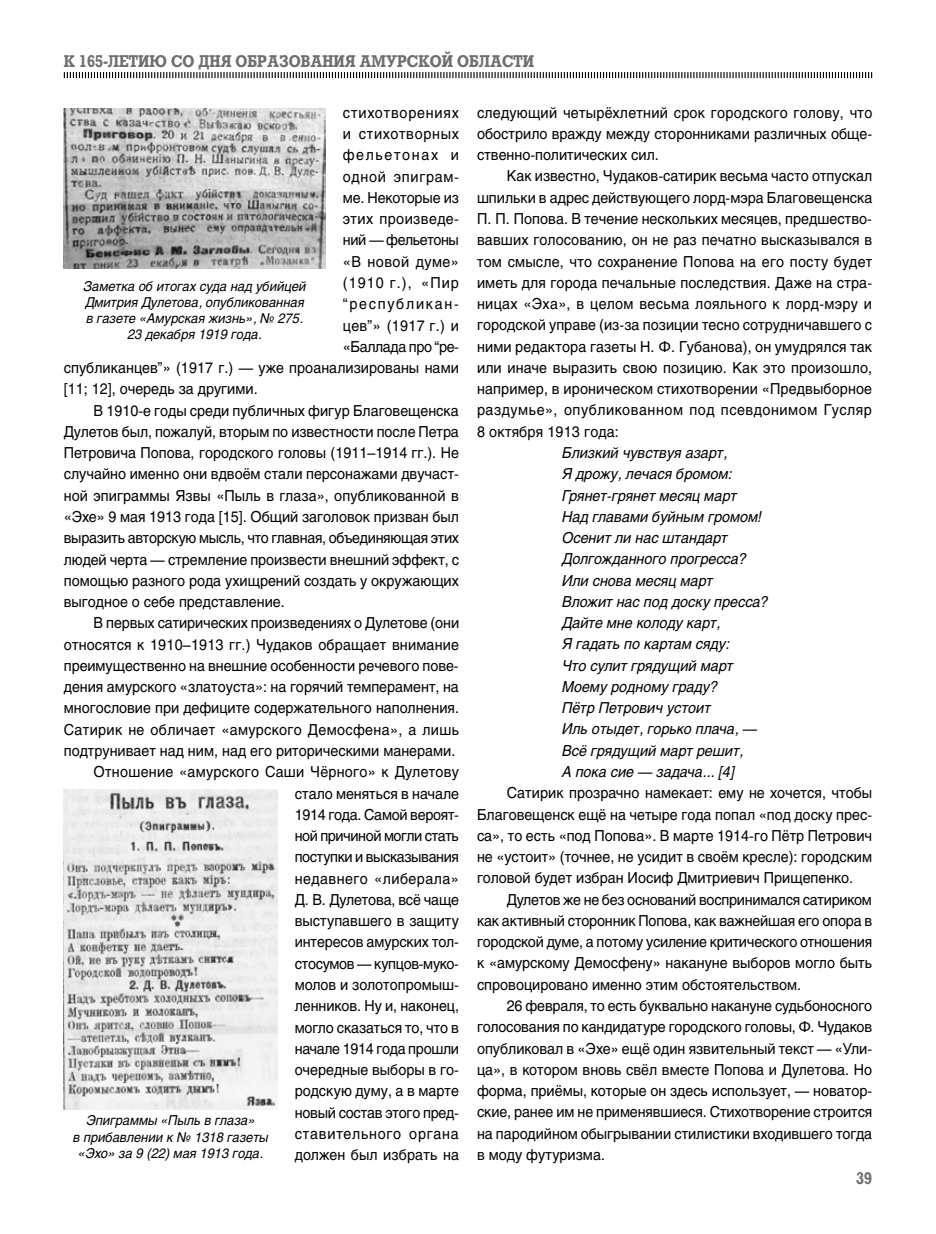
<style>
.page{position:relative;width:936px;height:1234px;background:#fff}
.page>*{position:absolute;margin:0;border:0;box-sizing:border-box;transform-origin:0 0}
.t1{font:700 16.5px "Rodeo C";color:#706f6f;scale:.9 1}
.t2{font:15px/21.3px "Helios C";color:#000;text-align:justify;scale:.95 1}
.t3{font:italic 15px/21.3px "Helios C";color:#000;scale:.95 1}
.t4{font:15px "Helios C";letter-spacing:-.02em;color:#000;scale:.95 1}
.t5{font:15px "Helios C";letter-spacing:-.025em;color:#000;scale:.95 1}
.t6{font:15px "Helios C";letter-spacing:.05em;color:#000;scale:.95 1}
.t7{font:15px "Helios C";letter-spacing:.025em;color:#000;scale:.95 1}
.t8{font:15px "Helios C";letter-spacing:.02em;color:#000;scale:.95 1}
.t9{font:15px "Helios C";letter-spacing:-.03em;color:#000;scale:.95 1}
.t10{font:15px "Helios C";letter-spacing:.03em;color:#000;scale:.95 1}
.t11{font:15px "Helios C";letter-spacing:.055em;color:#000;scale:.95 1}
.t12{font:15px "Helios C";letter-spacing:.12em;color:#000;scale:.95 1}
.t13{font:15px "Helios C";letter-spacing:.035em;color:#000;scale:.95 1}
.t14{font:15px "Helios C";letter-spacing:.115em;color:#000;scale:.95 1}
.t15{font:italic 13.5px/16.2px "Helios C";color:#000;text-align:center;scale:.95 1}
</style>
<div class="page">
<svg style="left:63px;top:72px;width:809px;height:7px"></svg>
<img style="left:64px;top:108px;width:262px;height:160px">
<img style="left:64px;top:789px;width:214px;height:320px">
<p class="t1" style="left:64px;top:51px;width:524px">К 165-ЛЕТИЮ СО ДНЯ ОБРАЗОВАНИЯ АМУРСКОЙ ОБЛАСТИ</p>
<p class="t11" style="left:343px;top:104px;width:124px">стихотворениях</p>
<p class="t6" style="left:343px;top:125px;width:124px">и стихотворных</p>
<p class="t14" style="left:343px;top:146px;width:124px">фельетонах и</p>
<p class="t6" style="left:343px;top:167px;width:124px">одной эпиграм-</p>
<p class="t2" style="left:343px;top:187px;width:124px">ме. Некоторые из</p>
<p class="t10" style="left:343px;top:210px;width:124px">этих произведе-</p>
<p class="t9" style="left:343px;top:231px;width:124px">ний — фельетоны</p>
<p class="t13" style="left:343px;top:252px;width:124px">«В новой думе»</p>
<p class="t2" style="left:343px;top:272px;width:124px">(1910 г.), «Пир</p>
<p class="t12" style="left:343px;top:295px;width:124px">“республикан-</p>
<p class="t2" style="left:343px;top:314px;width:124px">цев”» (1917 г.) и</p>
<p class="t5" style="left:343px;top:337px;width:124px">«Баллада про “ре-</p>
<p class="t2" style="left:64px;top:357px;width:417px">спубликанцев”» (1917 г.) — уже проанализированы нами</p>
<p class="t2" style="left:64px;top:378px;width:205px">[11; 12], очередь за другими.</p>
<p class="t2" style="left:94px;top:399px;width:386px">В 1910-е годы среди публичных фигур Благовещенска</p>
<p class="t2" style="left:64px;top:421px;width:417px">Дулетов был, пожалуй, вторым по известности после Петра</p>
<p class="t2" style="left:64px;top:442px;width:417px">Петровича Попова, городского головы (1911–1914 гг.). Не</p>
<p class="t2" style="left:64px;top:463px;width:417px">случайно именно они вдвоём стали персонажами двучаст-</p>
<p class="t2" style="left:64px;top:484px;width:417px">ной эпиграммы Язвы «Пыль в глаза», опубликованной в</p>
<p class="t2" style="left:64px;top:506px;width:417px">«Эхе» 9 мая 1913 года [15]. Общий заголовок призван был</p>
<p class="t4" style="left:64px;top:529px;width:417px">выразить авторскую мысль, что главная, объединяющая этих</p>
<p class="t2" style="left:64px;top:548px;width:417px">людей черта — стремление произвести внешний эффект, с</p>
<p class="t2" style="left:64px;top:569px;width:417px">помощью разного рода ухищрений создать у окружающих</p>
<p class="t2" style="left:64px;top:591px;width:234px">выгодное о себе представление.</p>
<p class="t2" style="left:94px;top:612px;width:386px">В первых сатирических произведениях о Дулетове (они</p>
<p class="t2" style="left:64px;top:633px;width:417px">относятся к 1910–1913 гг.) Чудаков обращает внимание</p>
<p class="t2" style="left:64px;top:654px;width:417px">преимущественно на внешние особенности речевого пове-</p>
<p class="t2" style="left:64px;top:676px;width:417px">дения амурского «златоуста»: на горячий темперамент, на</p>
<p class="t2" style="left:64px;top:697px;width:417px">многословие при дефиците содержательного наполнения.</p>
<p class="t7" style="left:64px;top:720px;width:417px">Сатирик не обличает «амурского Демосфена», а лишь</p>
<p class="t2" style="left:64px;top:739px;width:413px">подтрунивает над ним, над его риторическими манерами.</p>
<p class="t8" style="left:94px;top:762px;width:386px">Отношение «амурского Саши Чёрного» к Дулетову</p>
<p class="t2" style="left:295px;top:782px;width:174px">стало меняться в начале</p>
<p class="t4" style="left:295px;top:805px;width:174px">1914 года. Самой вероят-</p>
<p class="t9" style="left:295px;top:826px;width:174px">ной причиной могли стать</p>
<p class="t5" style="left:295px;top:847px;width:174px">поступки и высказывания</p>
<p class="t10" style="left:295px;top:869px;width:174px">недавнего «либерала»</p>
<p class="t2" style="left:295px;top:888px;width:174px">Д. В. Дулетова, всё чаще</p>
<p class="t2" style="left:295px;top:909px;width:174px">выступавшего в защиту</p>
<p class="t2" style="left:295px;top:931px;width:174px">интересов амурских тол-</p>
<p class="t5" style="left:295px;top:954px;width:174px">стосумов — купцов-муко-</p>
<p class="t2" style="left:295px;top:973px;width:174px">молов и золотопромыш-</p>
<p class="t2" style="left:295px;top:994px;width:174px">ленников. Ну и, наконец,</p>
<p class="t2" style="left:295px;top:1016px;width:174px">могло сказаться то, что в</p>
<p class="t4" style="left:295px;top:1039px;width:174px">начале 1914 года прошли</p>
<p class="t2" style="left:295px;top:1058px;width:174px">очередные выборы в го-</p>
<p class="t2" style="left:295px;top:1079px;width:174px">родскую думу, а в марте</p>
<p class="t2" style="left:295px;top:1101px;width:174px">новый состав этого пред-</p>
<p class="t6" style="left:295px;top:1124px;width:174px">ставительного органа</p>
<p class="t2" style="left:295px;top:1143px;width:174px">должен был избрать на</p>
<p class="t15" style="left:83px;top:278px;width:236px">Заметка об итогах суда над убийцей<br>Дмитрия Дулетова, опубликованная в газете «Амурская жизнь», № 275.<br>23 декабря 1919 года.</p>
<p class="t15" style="left:73px;top:1112px;width:207px">Эпиграммы «Пыль в глаза»<br>в прибавлении к № 1318 газеты «Эхо» за 9 (22) мая 1913 года.</p>
<p class="t2" style="left:477px;top:101px;width:417px">следующий четырёхлетний срок городского голову, что обострило вражду между сторонниками различных обще&shy;ственно-политических сил.</p>
<p class="t2" style="left:477px;top:165px;width:417px;text-indent:30px">Как известно, Чудаков-сатирик весьма часто отпускал шпильки в адрес действующего лорд-мэра Благовещенска П. П. Попова. В течение нескольких месяцев, предшество&shy;вавших голосованию, он не раз печатно высказывался в том смысле, что сохранение Попова на его посту будет иметь для города печальные последствия. Даже на стра&shy;ницах «Эха», в целом весьма лояльного к лорд-мэру и городской управе (из-за позиции тесно сотрудничавшего с ними редактора газеты Н. Ф. Губанова), он умудрялся так или иначе выразить свою позицию. Как это произошло, например, в ироническом стихотворении «Предвыборное раздумье», опубликованном под псевдонимом Гусляр 8 октября 1913 года:</p>
<p class="t3" style="left:562px;top:442px;width:219px">Близкий чувствуя азарт,<br>Я дрожу, лечася бромом:<br>Грянет-грянет месяц март<br>Над главами буйным громом!<br>Осенит ли нас штандарт<br>Долгожданного прогресса?<br>Или снова месяц март<br>Вложит нас под доску пресса?<br>Дайте мне колоду карт,<br>Я гадать по картам сяду:<br>Что сулит грядущий март<br>Моему родному граду?<br>Пётр Петрович устоит<br>Иль отыдет, горько плача, —<br>Всё грядущий март решит,<br>А пока сие — задача... [4]</p>
<p class="t2" style="left:477px;top:782px;width:417px;text-indent:30px">Сатирик прозрачно намекает: ему не хочется, чтобы Благовещенск ещё на четыре года попал «под доску прес&shy;са», то есть «под Попова». В марте 1914-го Пётр Петрович не «устоит» (точнее, не усидит в своём кресле): городским головой будет избран Иосиф Дмитриевич Прищепенко.</p>
<p class="t2" style="left:477px;top:888px;width:417px;text-indent:30px">Дулетов же не без оснований воспринимался сатириком как активный сторонник Попова, как важнейшая его опора в городской думе, а потому усиление критического отношения к «амурскому Демосфену» накануне выборов могло быть спровоцировано именно этим обстоятельством.</p>
<p class="t2" style="left:477px;top:994px;width:417px;text-indent:30px">26 февраля, то есть буквально накануне судьбоносного голосования по кандидатуре городского головы, Ф. Чудаков опубликовал в «Эхе» ещё один язвительный текст — «Ули&shy;ца», в котором вновь свёл вместе Попова и Дулетова. Но форма, приёмы, которые он здесь использует, — новатор&shy;ские, ранее им не применявшиеся. Стихотворение строится на пародийном обыгрывании стилистики входившего тогда в моду футуризма.</p>
<p class="t1" style="left:856px;top:1167px;width:19px">39</p>
</div>
